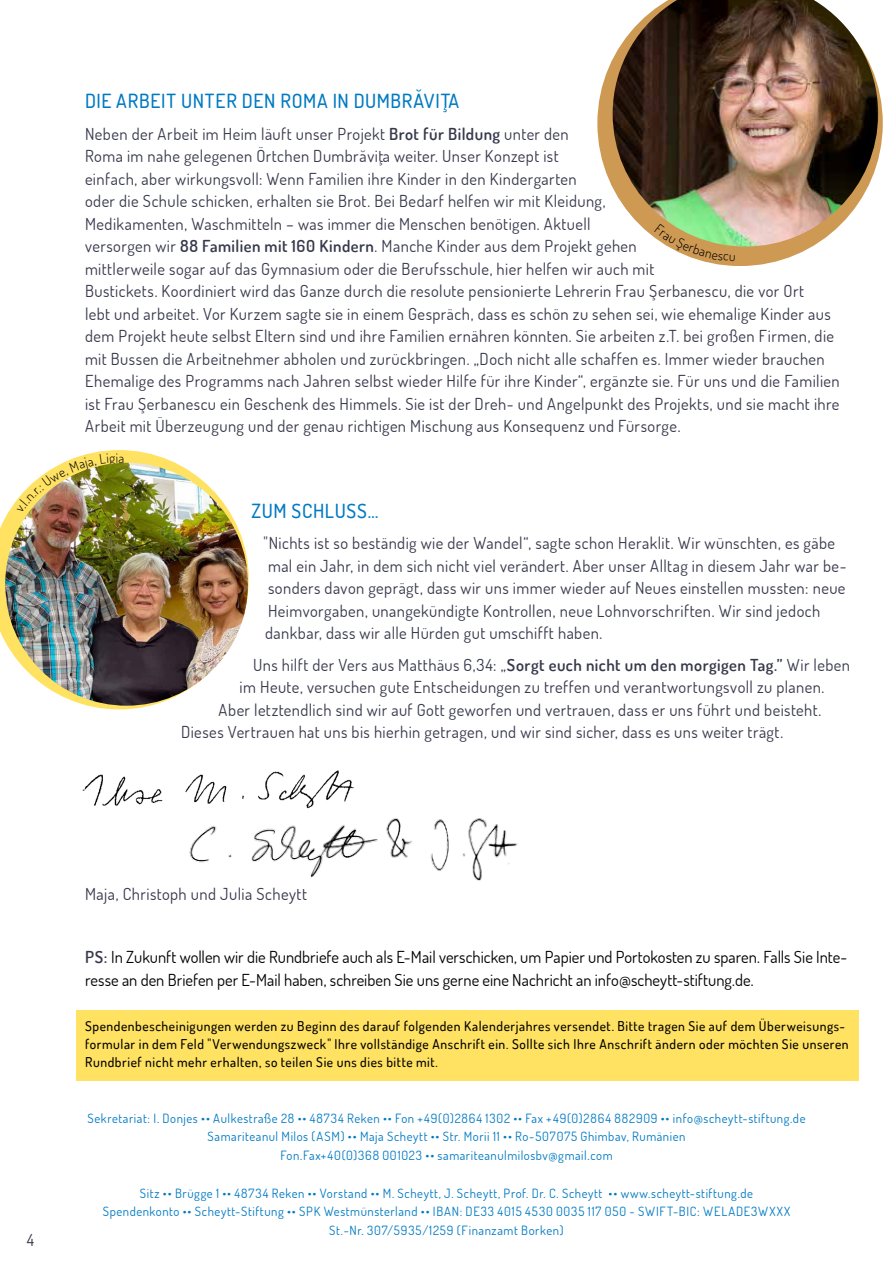
<style>
.page{position:relative;width:893px;height:1263px;background:#fff}
.page>*{position:absolute;margin:0;border:0;box-sizing:border-box;transform-origin:0 0}
.t1{font:500 19.5px "Dosis";letter-spacing:.035em;color:#007ac2}
.t2{font:16.5px/22.5px "Dosis";letter-spacing:.025em;color:#37394b}
.t3{font:16.5px/22.5px "Dosis";color:#000}
.t4{font:500 13.5px/18px "Dosis";letter-spacing:.04em;color:#000}
.t5{font:12.75px/18.8px "Dosis";letter-spacing:.045em;color:#007ac2;text-align:center}
.s1{font-weight:600}
.s2{font-weight:600;color:#37394b}
</style>
<div class="page">
<img style="left:189px;top:825px;width:189px;height:53px">
<img style="left:386px;top:818px;width:132px;height:62px">
<img style="left:82px;top:770px;width:272px;height:39px">
<svg style="left:597px;top:59px;width:286px;height:207px"></svg>
<svg style="left:0;top:450px;width:249px;height:259px"></svg>
<img style="left:5px;top:463px;width:243px;height:243px;border-radius:121px">
<img style="left:613px;top:0;width:265px;height:246px">
<div style="left:77px;top:1010px;width:782px;height:70px;background:#ffe262"></div>
<svg style="left:654px;top:224px;width:81px;height:38px"></svg>
<img style="left:17px;top:453px;width:107px;height:60px">
<p class="t1" style="left:85px;top:88px;width:376px">DIE ARBEIT UNTER DEN ROMA IN DUMBRĂVIT¸A</p>
<p class="t2" style="left:85px;top:122px;width:756px">Neben der Arbeit im Heim läuft unser Projekt <span class="s1">Brot für Bildung</span> unter den<br>Roma im nahe gelegenen Örtchen Dumbrăvit¸a weiter. Unser Konzept ist<br>einfach, aber wirkungsvoll: Wenn Familien ihre Kinder in den Kindergarten<br>oder die Schule schicken, erhalten sie Brot. Bei Bedarf helfen wir mit Kleidung,<br>Medikamenten, Waschmitteln – was immer die Menschen benötigen. Aktuell<br>versorgen wir <span class="s1">88 Familien mit 160 Kindern</span>. Manche Kinder aus dem Projekt gehen<br>mittlerweile sogar auf das Gymnasium oder die Berufsschule, hier helfen wir auch mit<br>Bustickets. Koordiniert wird das Ganze durch die resolute pensionierte Lehrerin Frau Şerbanescu, die vor Ort<br>lebt und arbeitet. Vor Kurzem sagte sie in einem Gespräch, dass es schön zu sehen sei, wie ehemalige Kinder aus dem Projekt heute selbst Eltern sind und ihre Familien ernähren könnten. Sie arbeiten z.T. bei großen Firmen, die mit Bussen die Arbeitnehmer abholen und zurückbringen. „Doch nicht alle schaffen es. Immer wieder brauchen Ehemalige des Programms nach Jahren selbst wieder Hilfe für ihre Kinder“, ergänzte sie. Für uns und die Familien ist Frau Şerbanescu ein Geschenk des Himmels. Sie ist der Dreh- und Angelpunkt des Projekts, und sie macht ihre Arbeit mit Überzeugung und der genau richtigen Mischung aus Konsequenz und Fürsorge.</p>
<p class="t1" style="left:252px;top:498px;width:128px">ZUM SCHLUSS…</p>
<p class="t2" style="left:264px;top:531px;width:585px">"Nichts ist so beständig wie der Wandel“, sagte schon Heraklit. Wir wünschten, es gäbe mal ein Jahr, in dem sich nicht viel verändert. Aber unser Alltag in diesem Jahr war be&shy;sonders davon geprägt, dass wir uns immer wieder auf Neues einstellen mussten: neue Heimvorgaben, unangekündigte Kontrollen, neue Lohnvorschriften. Wir sind jedoch dankbar, dass wir alle Hürden gut umschifft haben.</p>
<p class="t2" style="left:253px;top:653px;width:598px">Uns hilft der Vers aus Matthäus 6,34: „<span class="s1">Sorgt euch nicht um den morgigen Tag.”</span> Wir leben</p>
<p class="t2" style="left:240px;top:675px;width:586px">im Heute, versuchen gute Entscheidungen zu treffen und verantwortungsvoll zu planen.</p>
<p class="t2" style="left:219px;top:698px;width:604px">Aber letztendlich sind wir auf Gott geworfen und vertrauen, dass er uns führt und beisteht.</p>
<p class="t2" style="left:181px;top:720px;width:604px">Dieses Vertrauen hat uns bis hierhin getragen, und wir sind sicher, dass es uns weiter trägt.</p>
<p class="t2" style="left:27px;top:1228px;width:9px">4</p>
<p class="t2" style="left:85px;top:882px;width:223px">Maja, Christoph und Julia Scheytt</p>
<p class="t3" style="left:85px;top:945px;width:764px"><span class="s2">PS:</span> In Zukunft wollen wir die Rundbriefe auch als E-Mail verschicken, um Papier und Portokosten zu sparen. Falls Sie Inte&shy;resse an den Briefen per E-Mail haben, schreiben Sie uns gerne eine Nachricht an info@scheytt-stiftung.de.</p>
<p class="t4" style="left:85px;top:1016px;width:765px">Spendenbescheinigungen werden zu Beginn des darauf folgenden Kalenderjahres versendet. Bitte tragen Sie auf dem Überweisungs&shy;formular in dem Feld "Verwendungszweck" Ihre vollständige Anschrift ein. Sollte sich Ihre Anschrift ändern oder möchten Sie unseren<br>Rundbrief nicht mehr erhalten, so teilen Sie uns dies bitte mit.</p>
<p class="t5" style="left:87px;top:1108px;width:719px">Sekretariat: I. Donjes •• Aulkestraße 28 •• 48734 Reken •• Fon +49(0)2864 1302 •• Fax +49(0)2864 882909 •• info@scheytt-stiftung.de<br>Samariteanul Milos (ASM) •• Maja Scheytt •• Str. Morii 11 •• Ro-507075 Ghimbav, Rumänien<br>Fon.Fax+40(0)368 001023 •• samariteanulmilosbv@gmail.com</p>
<p class="t5" style="left:103px;top:1183px;width:689px">Sitz •• Brügge 1 •• 48734 Reken •• Vorstand •• M. Scheytt, J. Scheytt, Prof. Dr. C. Scheytt •• www.scheytt-stiftung.de<br>Spendenkonto •• Scheytt-Stiftung •• SPK Westmünsterland •• IBAN: DE33 4015 4530 0035 117 050 - SWIFT-BIC: WELADE3WXXX<br>St.-Nr. 307/5935/1259 (Finanzamt Borken)</p>
</div>
